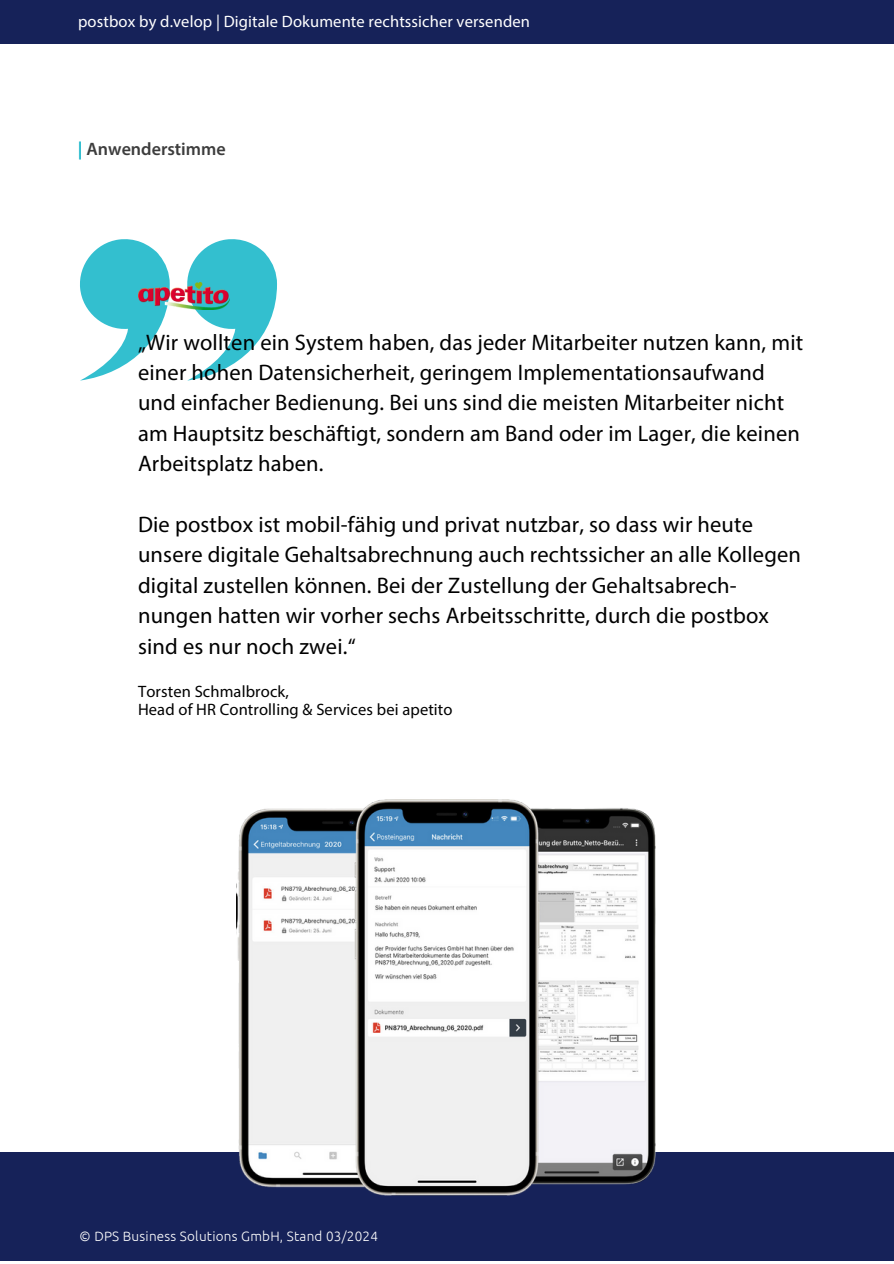
<style>
.page{position:relative;width:894px;height:1264px;background:#fff}
.page>*{position:absolute;margin:0;border:0;box-sizing:border-box;transform-origin:0 0}
.t1{font:22.5px/30.3px "Myriad Pro";letter-spacing:.01em;color:#000}
.t2{font:600 18px "Myriad Pro";color:#3d3d3d}
.t3{font:16.5px/18px "Myriad Pro";letter-spacing:.01em;color:#000}
.t4{font:16.5px "Myriad Pro";letter-spacing:.01em;color:#fff}
.t5{font:300 13.5px "Ubuntu";letter-spacing:.02em;color:#fff}
.s1{color:#01afc4}
</style>
<div class="page">
<div style="left:0;top:1151px;width:893px;height:109px;background:#162259"></div>
<div style="left:0;top:0;width:893px;height:43px;background:#162259"></div>
<svg style="left:80px;top:239px;width:90px;height:141px"></svg>
<svg style="left:187px;top:239px;width:90px;height:141px"></svg>
<img style="left:236px;top:799px;width:421px;height:397px">
<img style="left:138px;top:283px;width:91px;height:27px">
<p class="t4" style="left:78px;top:15px;width:453px">postbox by d.velop | Digitale Dokumente rechtssicher versenden</p>
<p class="t2" style="left:78px;top:142px;width:149px"><span class="s1">|</span> Anwenderstimme</p>
<h1 class="t1" style="left:138px;top:329px;width:666px">„Wir wollten ein System haben, das jeder Mitarbeiter nutzen kann, mit einer hohen Datensicherheit, geringem Implementationsaufwand und einfacher Bedienung. Bei uns sind die meisten Mitarbeiter nicht am Hauptsitz beschäftigt, sondern am Band oder im Lager, die keinen Arbeitsplatz haben.</h1>
<h3 class="t1" style="left:138px;top:511px;width:664px">Die postbox ist mobil-fähig und privat nutzbar, so dass wir heute unsere digitale Gehaltsabrechnung auch rechtssicher an alle Kollegen digital zustellen können. Bei der Zustellung der Gehaltsabrech&shy;nungen hatten wir vorher sechs Arbeitsschritte, durch die postbox sind es nur noch zwei.“</h3>
<p class="t3" style="left:138px;top:684px;width:316px">Torsten Schmalbrock,<br>Head of HR Controlling &amp; Services bei apetito</p>
<h1 class="t5" style="left:80px;top:1228px;width:300px">© DPS Business Solutions GmbH, Stand 03/2024</h1>
</div>
